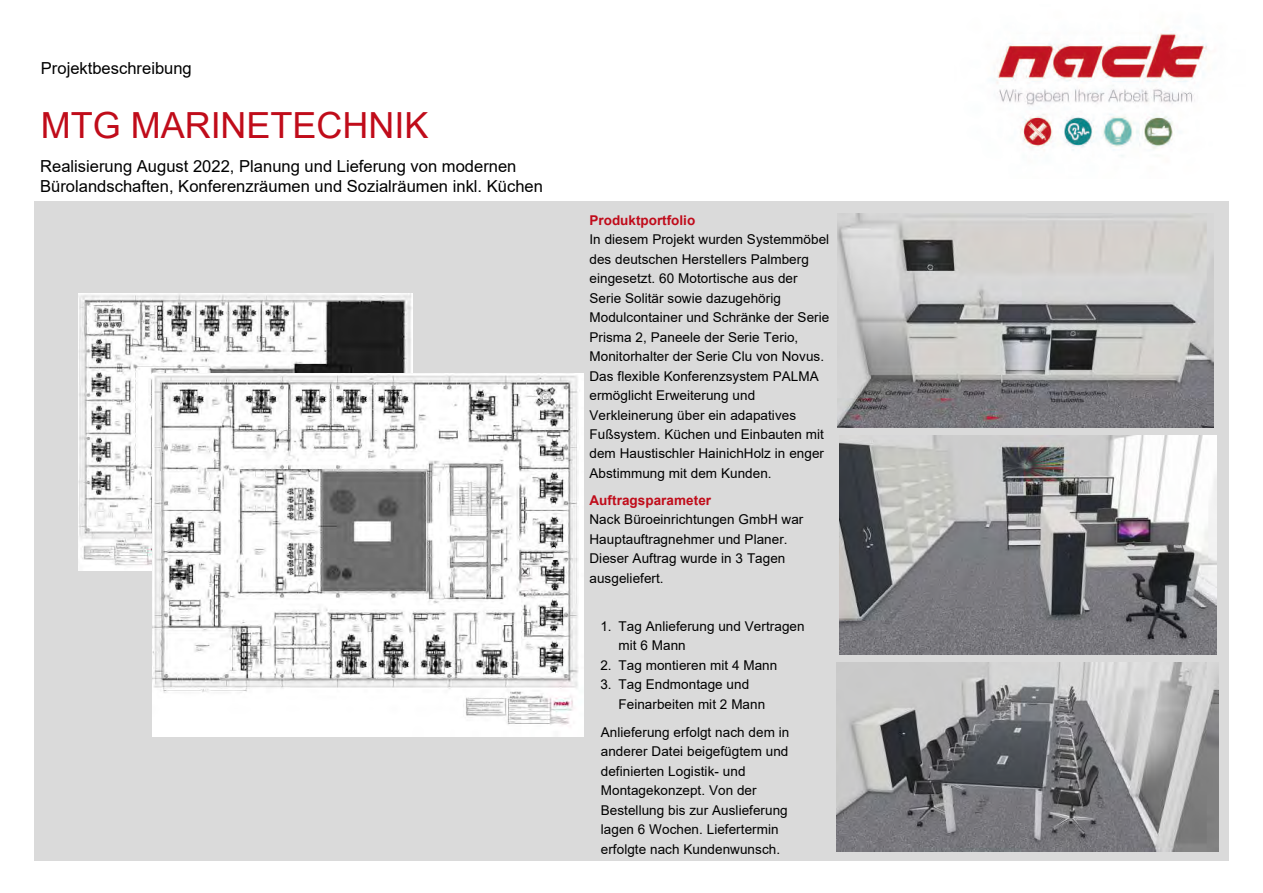
<style>
.page{position:relative;width:1263px;height:893px;background:#fff}
.page>*{position:absolute;margin:0;border:0;box-sizing:border-box;transform-origin:0 0}
.t1{font:36px "Arial";color:#c00c1a}
.t2{font:16.5px/19.8px "Arial";color:#000}
.t3{font:13.5px/19.5px "Arial";letter-spacing:.005em;color:#000}
.t4{font:700 13.5px "Arial";letter-spacing:.005em;color:#c00c1a}
.t5{font:700 13.5px "Arial";color:#c00b1a}
</style>
<div class="page">
<div style="left:34px;top:201px;width:1195px;height:659px;background:#dadada"></div>
<img style="left:79px;top:294px;width:334px;height:276px">
<img style="left:152px;top:373px;width:431px;height:363px">
<img style="left:838px;top:214px;width:376px;height:213px">
<img style="left:839px;top:436px;width:377px;height:218px">
<img style="left:837px;top:662px;width:381px;height:189px">
<img style="left:993px;top:33px;width:214px;height:123px">
<p class="t2" style="left:41px;top:58px;width:152px">Projektbeschreibung</p>
<h1 class="t1" style="left:41px;top:100px;width:389px">MTG MARINETECHNIK</h1>
<p class="t2" style="left:40px;top:156px;width:504px">Realisierung August 2022, Planung und Lieferung von modernen<br>Bürolandschaften, Konferenzräumen und Sozialräumen inkl. Küchen</p>
<p class="t5" style="left:589px;top:210px;width:107px">Produktportfolio</p>
<p class="t3" style="left:589px;top:229px;width:241px">In diesem Projekt wurden Systemmöbel des deutschen Herstellers Palmberg eingesetzt. 60 Motortische aus der Serie Solitär sowie dazugehörig Modulcontainer und Schränke der Serie Prisma 2, Paneele der Serie Terio, Monitorhalter der Serie Clu von Novus.<br>Das flexible Konferenzsystem PALMA ermöglicht Erweiterung und Verkleinerung über ein adapatives Fußsystem. Küchen und Einbauten mit dem Haustischler HainichHolz in enger Abstimmung mit dem Kunden.</p>
<p class="t4" style="left:589px;top:490px;width:123px">Auftragsparameter</p>
<p class="t3" style="left:589px;top:510px;width:215px">Nack Büroeinrichtungen GmbH war<br>Hauptauftragnehmer und Planer.<br>Dieser Auftrag wurde in 3 Tagen ausgeliefert.</p>
<p class="t3" style="left:618px;top:616px;width:188px;text-indent:-18px">1. Tag Anlieferung und Vertragen mit 6 Mann</p>
<p class="t3" style="left:600px;top:655px;width:178px">2. Tag montieren mit 4 Mann</p>
<p class="t3" style="left:618px;top:674px;width:148px;text-indent:-18px">3. Tag Endmontage und<br>Feinarbeiten mit 2 Mann</p>
<p class="t3" style="left:601px;top:722px;width:190px">Anlieferung erfolgt nach dem in anderer Datei beigefügtem und definierten Logistik- und<br>Montagekonzept. Von der<br>Bestellung bis zur Auslieferung lagen 6 Wochen. Liefertermin erfolgte nach Kundenwunsch.</p>
</div>
